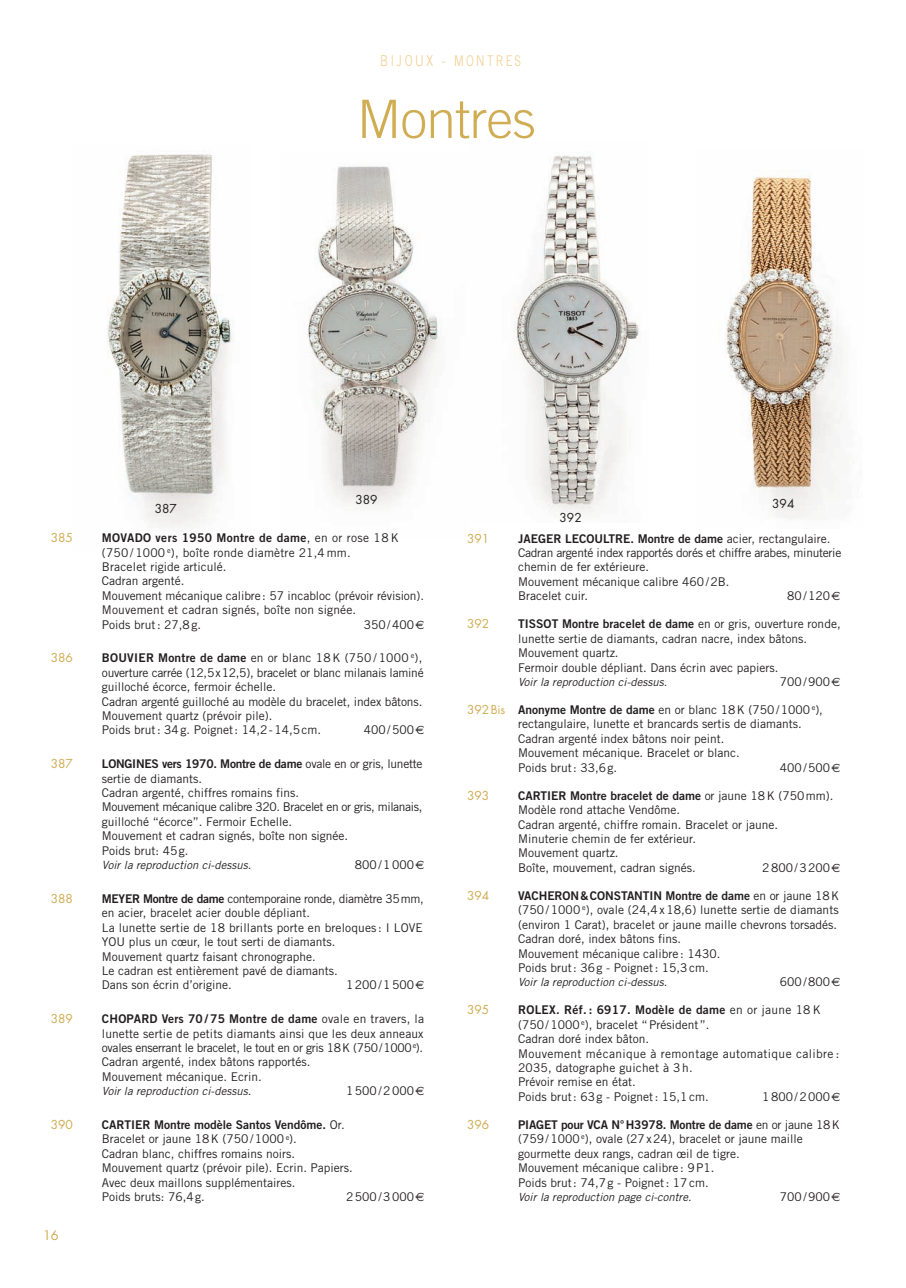
<style>
.page{position:relative;width:906px;height:1288px;background:#fff}
.page>*{position:absolute;margin:0;border:0;box-sizing:border-box;transform-origin:0 0}
.t1{font:300 52.95px "Trade Gothic";letter-spacing:-.01em;color:#d0ad53}
.t2{font:300 15px "Trade Gothic";letter-spacing:.215em;color:#f1ce8d;scale:.8 1}
.t3{font:12.75px "Futura";color:#d0ad53}
.t4{font:12px/14.4px "Trade Gothic";color:#231f20}
.t5{font:12px "Trade Gothic Bold Two";color:#231f20}
.t6{font:12px "Trade Gothic Bold Two";letter-spacing:-.02em;color:#231f20}
.t7{font:12px "Trade Gothic Bold Two";letter-spacing:.02em;color:#231f20}
.t8{font:12px "Trade Gothic Bold Two";letter-spacing:.025em;color:#231f20}
.t9{font:12px "Trade Gothic Bold Two";letter-spacing:.03em;color:#231f20}
.t10{font:12px "Futura";color:#d0ad53}
.t11{font:12px "Futura";color:#231f20}
.t12{font:italic 11.25px "Trade Gothic";color:#231f20}
.s1{font-size:14.7px}
.s2{font-family:"Trade Gothic"}
.s3{font-family:"Euro Sans"}
.s4{font-family:"Trade Gothic Bold Two"}
.s5{font-family:"Futura";color:#d0ad53}
</style>
<div class="page">
<img style="left:107px;top:154px;width:127px;height:373px">
<img style="left:308px;top:166px;width:133px;height:339px">
<img style="left:725px;top:176px;width:117px;height:343px">
<img style="left:513px;top:155px;width:128px;height:358px">
<p class="t2" style="left:380px;top:55px;width:177px">BIJOUX - <span class="s1">MONTRES</span></p>
<p class="t11" style="left:155px;top:503px;width:24px">387</p>
<h1 class="t1" style="left:357px;top:100px;width:180px">Montres</h1>
<p class="t11" style="left:355px;top:494px;width:24px">389</p>
<p class="t11" style="left:772px;top:498px;width:24px">394</p>
<p class="t11" style="left:559px;top:512px;width:24px">392</p>
<p class="t10" style="left:51px;top:532px;width:24px">385</p>
<p class="t9" style="left:102px;top:533px;width:298px">MOVADO vers 1950 Montre de dame<span class="s2">, en or rose 18 K</span></p>
<p class="t4" style="left:102px;top:546px;width:324px">(750 / 1000 <sup>e</sup>), boîte ronde diamètre 21,4mm.<br>Bracelet rigide articulé.<br>Cadran argenté.<br>Mouvement mécanique calibre : 57 incabloc (prévoir révision).<br>Mouvement et cadran signés, boîte non signée.<br>Poids brut : 27,8g.</p>
<p class="t4" style="left:364px;top:618px;width:62px">350 / 400<span class="s3">€</span></p>
<p class="t10" style="left:51px;top:652px;width:24px">386</p>
<p class="t4" style="left:102px;top:652px;width:323px"><span class="s4">BOUVIER Montre de dame</span> en or blanc 18K (750 / 1000 <sup>e</sup>), ouverture carrée (12,5x12,5), bracelet or blanc milanais laminé guilloché écorce, fermoir échelle.<br>Cadran argenté guilloché au modèle du bracelet, index bâtons.<br>Mouvement quartz (prévoir pile).<br>Poids brut : 34g. Poignet : 14,2-14,5cm.</p>
<p class="t4" style="left:364px;top:724px;width:62px">400 / 500<span class="s3">€</span></p>
<p class="t10" style="left:51px;top:758px;width:24px">387</p>
<p class="t6" style="left:102px;top:759px;width:322px">LONGINES vers 1970. Montre de dame <span class="s2">ovale en or gris, lunette</span></p>
<p class="t4" style="left:102px;top:772px;width:322px">sertie de diamants.<br>Cadran argenté, chiffres romains fins.<br>Mouvement mécanique calibre 320. Bracelet en or gris, milanais, guilloché “écorce”. Fermoir Echelle.<br>Mouvement et cadran signés, boîte non signée.<br>Poids brut: 45g.</p>
<p class="t12" style="left:102px;top:861px;width:153px">Voir la reproduction ci-dessus.</p>
<p class="t4" style="left:355px;top:858px;width:71px">800 / 1000<span class="s3">€</span></p>
<p class="t10" style="left:51px;top:893px;width:24px">388</p>
<p class="t4" style="left:102px;top:892px;width:323px"><span class="s4">MEYER Montre de dame</span> contemporaine ronde, diamètre 35mm, en acier, bracelet acier double dépliant.<br>La lunette sertie de 18 brillants porte en breloques : I LOVE YOU plus un cœur, le tout serti de diamants.<br>Mouvement quartz faisant chronographe.<br>Le cadran est entièrement pavé de diamants.<br>Dans son écrin d’origine.</p>
<p class="t4" style="left:346px;top:979px;width:80px">1200 / 1500<span class="s3">€</span></p>
<p class="t10" style="left:51px;top:1013px;width:24px">389</p>
<p class="t7" style="left:102px;top:1014px;width:324px">CHOPARD Vers 70 / 75 Montre de dame <span class="s2">ovale en travers, la</span></p>
<p class="t4" style="left:102px;top:1027px;width:323px">lunette sertie de petits diamants ainsi que les deux anneaux ovales enserrant le bracelet, le tout en or gris 18K (750 / 1000<sup>e</sup>).<br>Cadran argenté, index bâtons rapportés.<br>Mouvement mécanique. Ecrin.</p>
<p class="t12" style="left:102px;top:1087px;width:153px">Voir la reproduction ci-dessus.</p>
<p class="t4" style="left:346px;top:1084px;width:80px">1500 / 2000<span class="s3">€</span></p>
<p class="t10" style="left:51px;top:1119px;width:24px">390</p>
<p class="t5" style="left:102px;top:1120px;width:244px">CARTIER Montre modèle Santos Vendôme. <span class="s2">Or.</span></p>
<p class="t4" style="left:102px;top:1133px;width:252px">Bracelet or jaune 18K (750 / 1000 <sup>e</sup>).<br>Cadran blanc, chiffres romains noirs.<br>Mouvement quartz (prévoir pile). Ecrin. Papiers.<br>Avec deux maillons supplémentaires.<br>Poids bruts: 76,4g.</p>
<p class="t4" style="left:346px;top:1190px;width:80px">2500 / 3000<span class="s3">€</span></p>
<p class="t3" style="left:43px;top:1229px;width:17px">16</p>
<p class="t10" style="left:467px;top:532px;width:24px">391</p>
<p class="t5" style="left:518px;top:534px;width:314px">JAEGER LECOULTRE. Montre de dame <span class="s2">acier, rectangulaire.</span></p>
<p class="t4" style="left:518px;top:546px;width:325px">Cadran argenté index rapportés dorés et chiffre arabes, minuterie chemin de fer extérieure.<br>Mouvement mécanique calibre 460 / 2B.<br>Bracelet cuir.</p>
<p class="t4" style="left:787px;top:590px;width:55px">80 / 120<span class="s3">€</span></p>
<p class="t10" style="left:467px;top:618px;width:24px">392</p>
<p class="t5" style="left:518px;top:619px;width:324px">TISSOT Montre bracelet de dame <span class="s2">en or gris, ouverture ronde,</span></p>
<p class="t4" style="left:518px;top:632px;width:290px">lunette sertie de diamants, cadran nacre, index bâtons.<br>Mouvement quartz.<br>Fermoir double dépliant. Dans écrin avec papiers.</p>
<p class="t12" style="left:518px;top:678px;width:153px">Voir la reproduction ci-dessus.</p>
<p class="t4" style="left:780px;top:675px;width:62px">700 / 900<span class="s3">€</span></p>
<p class="t4" style="left:518px;top:703px;width:306px;text-indent:-51px"><span class="s5">392Bis</span> <span class="s4">Anonyme Montre de dame</span> en or blanc 18K (750 / 1000 <sup>e</sup>), rectangulaire, lunette et brancards sertis de diamants.<br>Cadran argenté index bâtons noir peint.<br>Mouvement mécanique. Bracelet or blanc.<br>Poids brut : 33,6g.</p>
<p class="t4" style="left:780px;top:761px;width:62px">400 / 500<span class="s3">€</span></p>
<p class="t10" style="left:467px;top:789px;width:24px">393</p>
<p class="t5" style="left:518px;top:791px;width:317px">CARTIER Montre bracelet de dame <span class="s2">or jaune 18K (750mm).</span></p>
<p class="t4" style="left:518px;top:803px;width:261px">Modèle rond attache Vendôme.<br>Cadran argenté, chiffre romain. Bracelet or jaune.<br>Minuterie chemin de fer extérieur.<br>Mouvement quartz.<br>Boîte, mouvement, cadran signés.</p>
<p class="t4" style="left:762px;top:861px;width:80px">2800 / 3200<span class="s3">€</span></p>
<p class="t10" style="left:467px;top:889px;width:24px">394</p>
<p class="t5" style="left:518px;top:891px;width:322px">VACHERON&amp;CONSTANTIN Montre de dame <span class="s2">en or jaune 18K</span></p>
<p class="t4" style="left:518px;top:904px;width:322px">(750 / 1000 <sup>e</sup>), ovale (24,4x18,6) lunette sertie de diamants (environ 1 Carat), bracelet or jaune maille chevrons torsadés.<br>Cadran doré, index bâtons fins.<br>Mouvement mécanique calibre : 1430.<br>Poids brut : 36g - Poignet : 15,3cm.</p>
<p class="t12" style="left:518px;top:978px;width:153px">Voir la reproduction ci-dessus.</p>
<p class="t4" style="left:780px;top:976px;width:62px">600 / 800<span class="s3">€</span></p>
<p class="t10" style="left:467px;top:1004px;width:24px">395</p>
<p class="t8" style="left:518px;top:1005px;width:304px">ROLEX. Réf.: 6917. Modèle de dame <span class="s2">en or jaune 18 K</span></p>
<p class="t4" style="left:518px;top:1018px;width:323px">(750 / 1000 <sup>e</sup>), bracelet “Président”.<br>Cadran doré index bâton.<br>Mouvement mécanique à remontage automatique calibre :<br>2035, datographe guichet à 3h.<br>Prévoir remise en état.<br>Poids brut : 63g - Poignet : 15,1cm.</p>
<p class="t4" style="left:762px;top:1090px;width:80px">1800 / 2000<span class="s3">€</span></p>
<p class="t10" style="left:467px;top:1118px;width:24px">396</p>
<p class="t5" style="left:518px;top:1120px;width:323px">PIAGET pour VCA N°H3978. Montre de dame <span class="s2">en or jaune 18K</span></p>
<p class="t4" style="left:518px;top:1132px;width:286px">(759 / 1000 <sup>e</sup>), ovale (27x24), bracelet or jaune maille gourmette deux rangs, cadran œil de tigre.<br>Mouvement mécanique calibre : 9P1.<br>Poids brut : 74,7g - Poignet : 17cm.</p>
<p class="t12" style="left:518px;top:1192px;width:177px">Voir la reproduction page ci-contre.</p>
<p class="t4" style="left:780px;top:1190px;width:62px">700 / 900<span class="s3">€</span></p>
</div>
